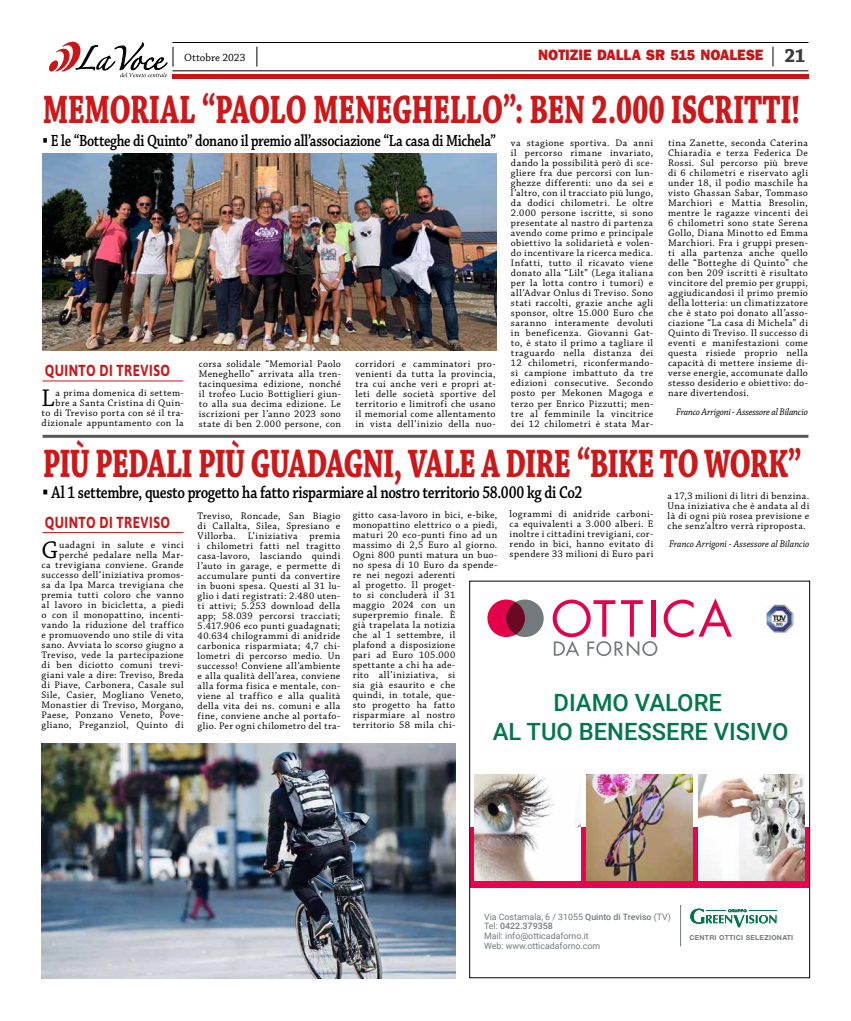
<style>
.page{position:relative;width:851px;height:1021px;background:#fff}
.page>*{position:absolute;margin:0;border:0;box-sizing:border-box;transform-origin:0 0}
.t1{font:700 41.9px "Chaparral Pro";letter-spacing:-.02em;color:#cd1719;scale:.7 1}
.t2{font:25.4px "Chaparral Pro";color:#000}
.t3{font:500 23.7px/28.5px "Roboto";color:#00774a;text-align:center}
.t4{font:700 20px "Chaparral Pro";color:#3c3c3b;scale:.95 1}
.t5{font:600 18px "Chaparral Pro";letter-spacing:-.025em;color:#000;scale:.81 1}
.t6{font:600 17px "Chaparral Pro";letter-spacing:-.015em;color:#000;scale:.81 1}
.t7{font:700 16px "Asap";letter-spacing:.035em;color:#cd1719;scale:.82 1}
.t8{font:800 15.4px "Franklin Gothic";letter-spacing:-.005em;color:#ca1517;scale:.95 1}
.t9{font:11px "Chaparral Pro";color:#000}
.t10{font:10px/10px "Chaparral Pro";letter-spacing:.04em;color:#000;text-align:justify}
.t11{font:italic 10px "Chaparral Pro";letter-spacing:-.02em;color:#000;scale:.95 1}
.t12{font:italic 10px "Chaparral Pro";color:#000;scale:.95 1}
.t13{font:8.8px/9.8px "Roboto";color:#73797c}
.t14{font:700 6.9px "Helvetica Neue";letter-spacing:.04em;color:#73797c}
.s1{font-size:15px}
.s2{font-family:"Arial";font-weight:700}
.s3{font-weight:500}
</style>
<div class="page">
<div style="left:172px;top:74px;width:636px;height:5px;background:#ca1517"></div>
<hr style="left:172px;top:42px;width:636px;height:1px;background:#000">
<svg style="left:772px;top:47px;width:1px;height:19px"></svg>
<svg style="left:256px;top:47px;width:1px;height:20px"></svg>
<svg style="left:49px;top:41px;width:125px;height:36px"></svg>
<hr style="left:172px;top:70px;width:636px;height:1px;background:#000">
<div style="left:469px;top:827px;width:340px;height:61px;background:linear-gradient(to right,#e5044d,#e5044d)"></div>
<svg style="left:663px;top:598px;width:68px;height:39px"></svg>
<svg style="left:552px;top:599px;width:105px;height:57px"></svg>
<div style="left:487px;top:599px;width:38px;height:38px;background:#e5004b;border-radius:50%"></div>
<div style="left:506px;top:599px;width:37px;height:38px;background:#73797c;border-radius:50%"></div>
<div style="left:506px;top:602px;width:19px;height:32px;background:#6a0921;border-radius:50%"></div>
<img style="left:765px;top:604px;width:32px;height:34px">
<svg style="left:690px;top:908px;width:86px;height:19px"></svg>
<hr style="left:680px;top:905px;width:1px;height:41px;background:#73797c">
<img style="left:586px;top:775px;width:106px;height:105px">
<img style="left:475px;top:775px;width:105px;height:105px">
<img style="left:698px;top:775px;width:106px;height:105px">
<hr style="left:43px;top:380px;width:140px;height:1px;background:#cd1719">
<hr style="left:43px;top:532px;width:140px;height:1px;background:#cd1719">
<img style="left:43px;top:153px;width:453px;height:197px">
<hr style="left:43px;top:435px;width:765px;height:3px;background:#575756">
<img style="left:42px;top:743px;width:413px;height:235px">
<p class="t9" style="left:184px;top:52px;width:63px">Ottobre 2023</p>
<h3 class="t4" style="left:784px;top:44px;width:24px">21</h3>
<h3 class="t8" style="left:538px;top:45px;width:211px">NOTIZIE DALLA SR <span class="s1">515</span> NOALESE</h3>
<h1 class="t1" style="left:43px;top:85px;width:1083px">MEMORIAL “PAOLO MENEGHELLO”: BEN 2.000 ISCRITTI!</h1>
<h3 class="t6" style="left:43px;top:131px;width:561px"><span class="s2">▪</span> E le “Botteghe di Quinto” donano il premio all’associazione “La casa di Michela”</h3>
<h3 class="t7" style="left:45px;top:360px;width:154px">QUINTO DI TREVISO</h3>
<p class="t10" style="left:42px;top:388px;width:144px;text-align:right">a prima domenica di settem&shy;bre a Santa Cristina di Quin-<br>to di Treviso porta con sé il tra&shy;dizionale appuntamento con la</p>
<h2 class="t2" style="left:42px;top:384px;width:15px">L</h2>
<p class="t10" style="left:199px;top:359px;width:144px">corsa solidale “Memorial Paolo Meneghello” arrivata alla tren&shy;tacinquesima edizione, nonché il trofeo Lucio Bottiglieri giun&shy;to alla sua decima edizione. Le iscrizioni per l’anno 2023 sono state di ben 2.000 persone, con</p>
<p class="t10" style="left:355px;top:359px;width:142px">corridori e camminatori pro&shy;venienti da tutta la provincia, tra cui anche veri e propri at&shy;leti delle società sportive del territorio e limitrofi che usano il memorial come allentamento in vista dell’inizio della nuo-</p>
<p class="t10" style="left:511px;top:139px;width:144px">va stagione sportiva. Da anni il percorso rimane invariato, dando la possibilità però di sce&shy;gliere fra due percorsi con lun&shy;ghezze differenti: uno da sei e l’altro, con il tracciato più lungo, da dodici chilometri. Le oltre 2.000 persone iscritte, si sono presentate al nastro di partenza avendo come primo e principale obiettivo la solidarietà e volen&shy;do incentivare la ricerca medica.<br>Infatti, tutto il ricavato viene donato alla “Lilt” (Lega italiana per la lotta contro i tumori) e all’Advar Onlus di Treviso. Sono stati raccolti, grazie anche agli sponsor, oltre 15.000 Euro che saranno interamente devoluti in beneficenza. Giovanni Gat&shy;to, è stato il primo a tagliare il traguardo nella distanza dei 12 chilometri, riconfermando&shy;si campione imbattuto da tre edizioni consecutive. Secondo posto per Mekonen Magoga e terzo per Enrico Pizzutti; men&shy;tre al femminile la vincitrice dei 12 chilometri è stata Mar-</p>
<p class="t10" style="left:668px;top:139px;width:141px">tina Zanette, seconda Caterina Chiaradia e terza Federica De Rossi. Sul percorso più breve di 6 chilometri e riservato agli under 18, il podio maschile ha visto Ghassan Sabar, Tommaso Marchiori e Mattia Bresolin, mentre le ragazze vincenti dei 6 chilometri sono state Serena Gollo, Diana Minotto ed Emma Marchiori. Fra i gruppi presen&shy;ti alla partenza anche quello delle “Botteghe di Quinto” che con ben 209 iscritti è risultato vincitore del premio per gruppi, aggiudicandosi il primo premio della lotteria: un climatizzatore che è stato poi donato all’asso&shy;ciazione “La casa di Michela” di Quinto di Treviso. Il successo di eventi e manifestazioni come questa risiede proprio nella capacità di mettere insieme di&shy;verse energie, accomunate dallo stesso desiderio e obiettivo: do&shy;nare divertendosi.</p>
<p class="t11" style="left:676px;top:406px;width:140px">Franco Arrigoni - Assessore al Bilancio</p>
<h1 class="t1" style="left:43px;top:439px;width:1085px">PIÙ PEDALI PIÙ GUADAGNI, VALE A DIRE “BIKE TO WORK”</h1>
<h3 class="t5" style="left:43px;top:482px;width:667px"><span class="s2">▪</span> Al 1 settembre, questo progetto ha fatto risparmiare al nostro territorio 58.000 kg di Co2</h3>
<p class="t10" style="left:667px;top:491px;width:143px">a 17,3 milioni di litri di benzina.<br>Una iniziativa che è andata al di là di ogni più rosea previsione e che senz’altro verrà riproposta.</p>
<p class="t12" style="left:669px;top:538px;width:149px">Franco Arrigoni - Assessore al Bilancio</p>
<p class="t10" style="left:197px;top:511px;width:144px">Treviso, Roncade, San Biagio di Callalta, Silea, Spresiano e Villorba. L’iniziativa premia i chilometri fatti nel tragitto casa-lavoro, lasciando quindi l’auto in garage, e permette di accumulare punti da convertire in buoni spesa. Questi al 31 lu&shy;glio i dati registrati: 2.480 uten&shy;ti attivi; 5.253 download della app; 58.039 percorsi tracciati; 5.417.906 eco punti guadagnati; 40.634 chilogrammi di anidride carbonica risparmiata; 4,7 chi&shy;lometri di percorso medio. Un successo! Conviene all’ambiente e alla qualità dell’area, conviene alla forma fisica e mentale, con&shy;viene al traffico e alla qualità della vita dei ns. comuni e alla fine, conviene anche al portafo&shy;glio. Per ogni chilometro del tra-</p>
<p class="t10" style="left:352px;top:510px;width:146px;text-align:left">gitto casa-lavoro in bici, e-bike, monopattino elettrico o a piedi, maturi 20 eco-punti fino ad un massimo di 2,5 Euro al giorno.<br>Ogni 800 punti matura un buo&shy;no spesa di 10 Euro da spende&shy;re nei negozi aderenti<br>al progetto. Il proget-<br>to si concluderà il 31<br>maggio 2024 con un superpremio finale. È<br>già trapelata la notizia<br>che al 1 settembre, il<br>plafond a disposizione<br>pari ad Euro 105.000 spettante a chi ha ade-<br>rito all’iniziativa, si<br>sia già esaurito e che<br>quindi, in totale, que-<br>sto progetto ha fatto risparmiare al nostro territorio 58 mila chi-</p>
<p class="t10" style="left:509px;top:509px;width:145px">logrammi di anidride carboni&shy;ca equivalenti a 3.000 alberi. E inoltre i cittadini trevigiani, cor&shy;rendo in bici, hanno evitato di spendere 33 milioni di Euro pari</p>
<h3 class="t7" style="left:45px;top:511px;width:154px">QUINTO DI TREVISO</h3>
<p class="t10" style="left:42px;top:540px;width:144px;text-align:right">uadagni in salute e vinci perché pedalare nella Mar-<br>ca trevigiana conviene. Grande successo dell’iniziativa promos&shy;sa da Ipa Marca trevigiana che premia tutti coloro che vanno al lavoro in bicicletta, a piedi o con il monopattino, incenti&shy;vando la riduzione del traffico e promuovendo uno stile di vita sano. Avviata lo scorso giugno a<br>Treviso, vede la partecipazione di ben diciotto comuni trevi&shy;giani vale a dire: Treviso, Breda di Piave, Carbonera, Casale sul<br>Sile, Casier, Mogliano Veneto,<br>Monastier di Treviso, Morgano,<br>Paese, Ponzano Veneto, Pove&shy;gliano, Preganziol, Quinto di</p>
<h2 class="t2" style="left:42px;top:535px;width:18px">G</h2>
<h3 class="t3" style="left:492px;top:687px;width:297px">DIAMO VALORE<br>AL TUO BENESSERE VISIVO</h3>
<p class="t13" style="left:484px;top:911px;width:188px">Via Costamala, 6 / 31055 <span class="s3">Quinto di Treviso</span> (TV)<br>Tel: <span class="s3">0422.379358<br></span>Mail: info@otticadaforno.it<br>Web: www.otticadaforno.com</p>
<p class="t14" style="left:689px;top:933px;width:105px">CENTRI OTTICI SELEZIONATI</p>
</div>
